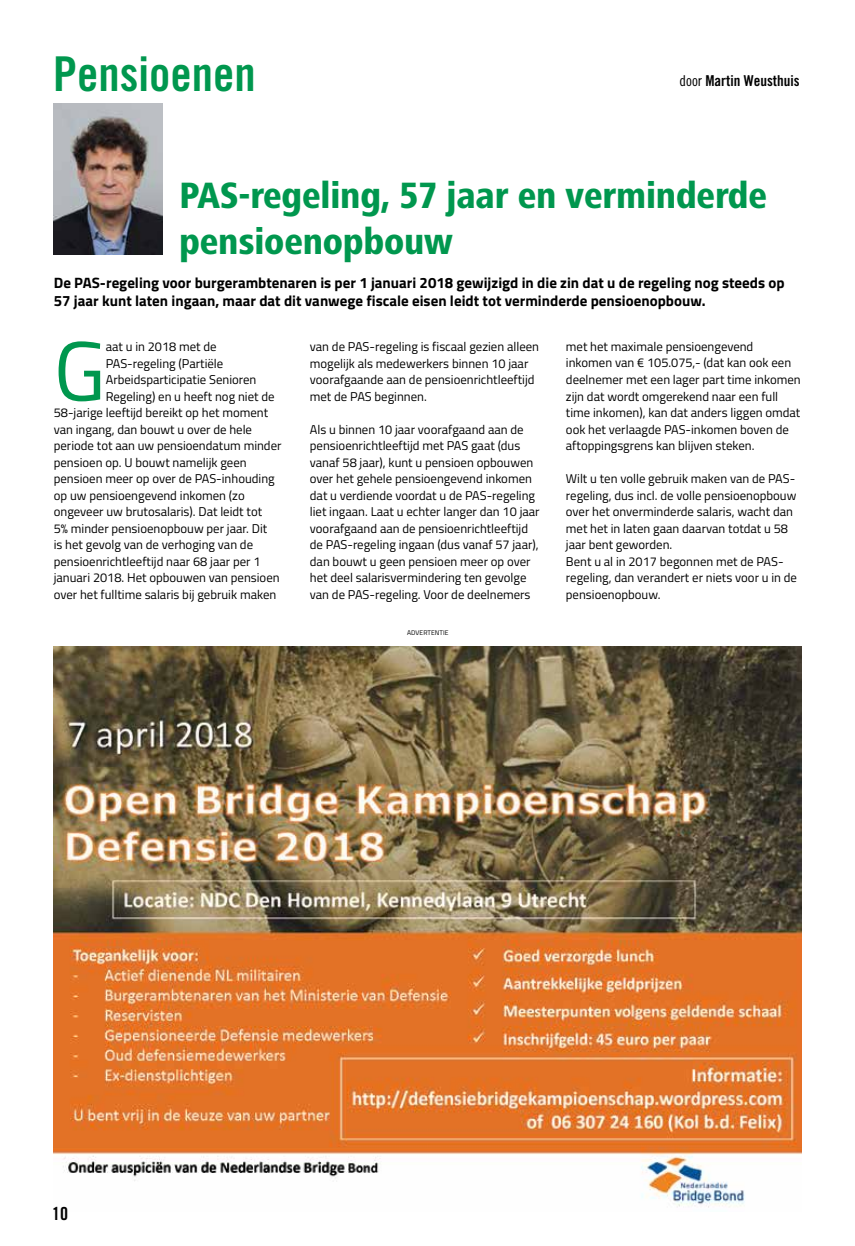
<style>
.page{position:relative;width:855px;height:1246px;background:#fff}
.page>*{position:absolute;margin:0;border:0;box-sizing:border-box;transform-origin:0 0}
.t1{font:84.3px "Titillium Web";color:#00974e}
.t2{font:48px "Trade Gothic Bold Cond Twenty";color:#00974e}
.t3{font:800 condensed 37.95px/45.5px "Frutiger Next LT";letter-spacing:-.005em;color:#00974e}
.t4{font:18px "Trade Gothic Bold Cond Twenty";color:#000}
.t5{font:700 15px/18px "Titillium Web";color:#000}
.t6{font:15px "Trade Gothic Bold Cond Twenty";color:#000}
.t7{font:12.75px/16.5px "Titillium Web";color:#000}
.t8{font:6.75px "Titillium Web";letter-spacing:.01em;color:#000}
.s1{font-family:"Trade Gothic Cond Eighteen"}
</style>
<div class="page">
<img style="left:53px;top:646px;width:748px;height:562px">
<img style="left:54px;top:103px;width:108px;height:151px">
<h2 class="t2" style="left:53px;top:44px;width:204px">Pensioenen</h2>
<p class="t6" style="left:679px;top:72px;width:121px"><span class="s1">door</span> Martin Weusthuis</p>
<h3 class="t3" style="left:179px;top:173px;width:589px">PAS-regeling, 57 jaar en verminderde pensioenopbouw</h3>
<p class="t5" style="left:54px;top:273px;width:732px">De PAS-regeling voor burgerambtenaren is per 1 januari 2018 gewijzigd in die zin dat u de regeling nog steeds op<br>57 jaar kunt laten ingaan, maar dat dit vanwege fiscale eisen leidt tot verminderde pensioenopbouw.</p>
<h1 class="t1" style="left:54px;top:309px;width:53px">G</h1>
<p class="t7" style="left:106px;top:338px;width:112px">aat u in 2018 met de</p>
<p class="t7" style="left:106px;top:354px;width:119px">PAS-regeling (Partiële</p>
<p class="t7" style="left:106px;top:371px;width:152px">Arbeidsparticipatie Senioren</p>
<p class="t7" style="left:106px;top:387px;width:170px">Regeling) en u heeft nog niet de</p>
<p class="t7" style="left:54px;top:404px;width:216px">58-jarige leeftijd bereikt op het moment</p>
<p class="t7" style="left:54px;top:420px;width:200px">van ingang, dan bouwt u over de hele</p>
<p class="t7" style="left:54px;top:437px;width:229px">periode tot aan uw pensioendatum minder</p>
<p class="t7" style="left:54px;top:453px;width:194px">pensioen op. U bouwt namelijk geen</p>
<p class="t7" style="left:54px;top:470px;width:222px">pensioen meer op over de PAS-inhouding</p>
<p class="t7" style="left:54px;top:486px;width:192px">op uw pensioengevend inkomen (zo</p>
<p class="t7" style="left:54px;top:503px;width:210px">ongeveer uw brutosalaris). Dat leidt tot</p>
<p class="t7" style="left:54px;top:519px;width:215px">5% minder pensioenopbouw per jaar. Dit</p>
<p class="t7" style="left:54px;top:536px;width:201px">is het gevolg van de verhoging van de</p>
<p class="t7" style="left:54px;top:552px;width:208px">pensioenrichtleeftijd naar 68 jaar per 1</p>
<p class="t7" style="left:54px;top:569px;width:227px">januari 2018. Het opbouwen van pensioen</p>
<p class="t7" style="left:54px;top:585px;width:224px">over het fulltime salaris bij gebruik maken</p>
<p class="t7" style="left:310px;top:338px;width:231px">van de PAS-regeling is fiscaal gezien alleen mogelijk als medewerkers binnen 10 jaar voorafgaande aan de pensioenrichtleeftijd met de PAS beginnen.</p>
<p class="t7" style="left:310px;top:420px;width:231px">Als u binnen 10 jaar voorafgaand aan de pensioenrichtleeftijd met PAS gaat (dus vanaf 58 jaar), kunt u pensioen opbouwen over het gehele pensioengevend inkomen dat u verdiende voordat u de PAS-regeling liet ingaan. Laat u echter langer dan 10 jaar voorafgaand aan de pensioenrichtleeftijd de PAS-regeling ingaan (dus vanaf 57 jaar), dan bouwt u geen pensioen meer op over het deel salarisvermindering ten gevolge van de PAS-regeling. Voor de deelnemers</p>
<p class="t8" style="left:407px;top:628px;width:43px">ADVERTENTIE</p>
<p class="t7" style="left:566px;top:338px;width:236px">met het maximale pensioengevend inkomen van € 105.075,- (dat kan ook een deelnemer met een lager part time inkomen zijn dat wordt omgerekend naar een full time inkomen), kan dat anders liggen omdat ook het verlaagde PAS-inkomen boven de aftoppingsgrens kan blijven steken.</p>
<p class="t7" style="left:566px;top:470px;width:233px">Wilt u ten volle gebruik maken van de PAS&shy;regeling, dus incl. de volle pensioenopbouw over het onverminderde salaris, wacht dan met het in laten gaan daarvan totdat u 58 jaar bent geworden.<br>Bent u al in 2017 begonnen met de PAS&shy;regeling, dan verandert er niets voor u in de pensioenopbouw.</p>
<h3 class="t4" style="left:52px;top:1203px;width:17px">10</h3>
</div>
